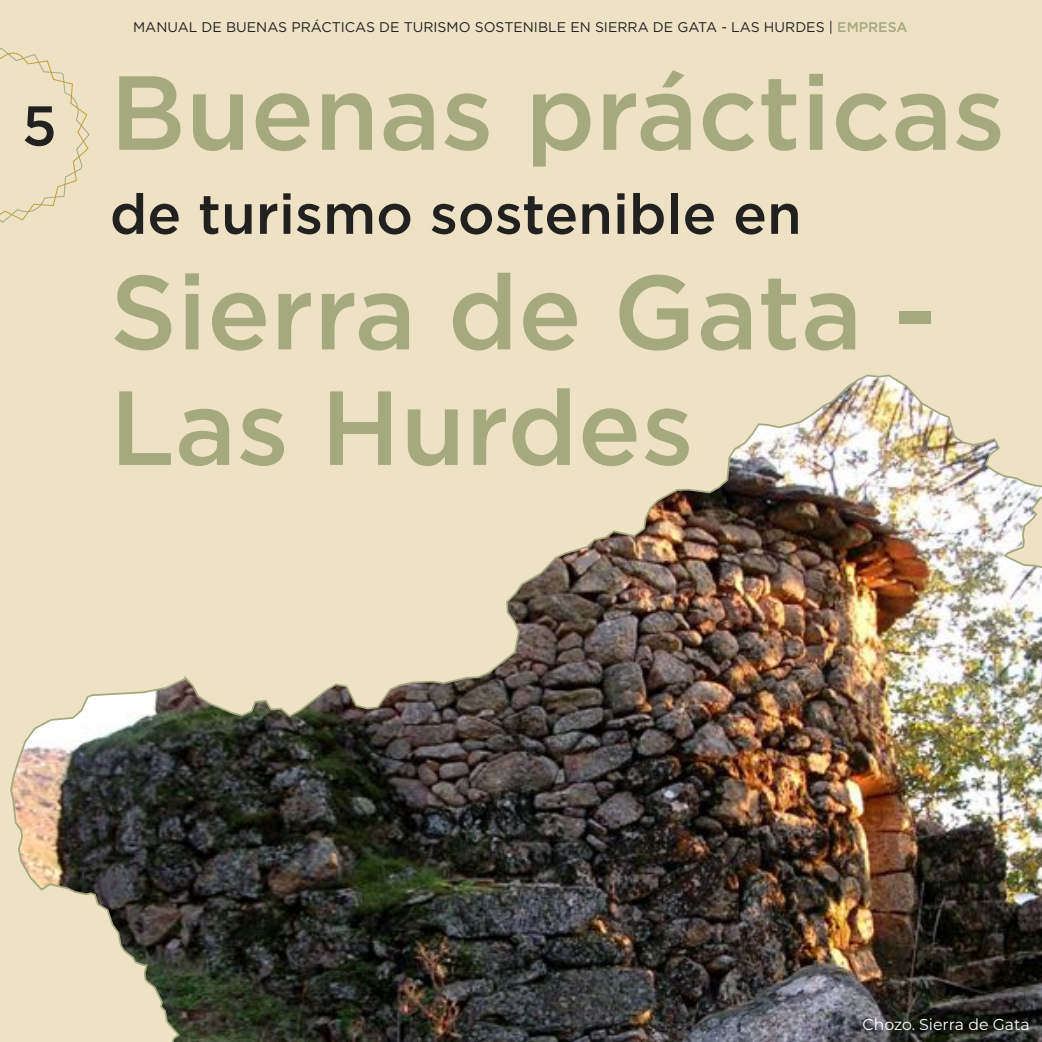
<style>
.page{position:relative;width:1042px;height:1042px;background:#ede2c3}
.page>*{position:absolute;margin:0;border:0;box-sizing:border-box;transform-origin:0 0}
.t1{font:500 105px/115.5px "Gotham";color:#a4aa7e}
.t2{font:500 56px "Gotham";color:#212121}
.t3{font:15.75px "Montserrat";color:#fff}
.t4{font:14px "Gotham";color:#212121}
.s1{font-weight:500;color:#a4aa7e}
</style>
<div class="page">
<svg style="left:0;top:47px;width:90px;height:176px"></svg>
<img style="left:10px;top:374px;width:1032px;height:668px">
<h2 class="t2" style="left:22px;top:89px;width:36px">5</h2>
<p class="t4" style="left:133px;top:18px;width:776px">MANUAL DE BUENAS PRÁCTICAS DE TURISMO SOSTENIBLE EN SIERRA DE GATA - LAS HURDES | <span class="s1">EMPRESA</span></p>
<h1 class="t1" style="left:110px;top:54px;width:897px">Buenas prácticas</h1>
<h2 class="t2" style="left:110px;top:177px;width:693px">de turismo sostenible en</h2>
<h1 class="t1" style="left:110px;top:253px;width:828px">Sierra de Gata -<br>Las Hurdes</h1>
<p class="t3" style="left:862px;top:1013px;width:169px">Chozo. Sierra de Gata</p>
</div>
